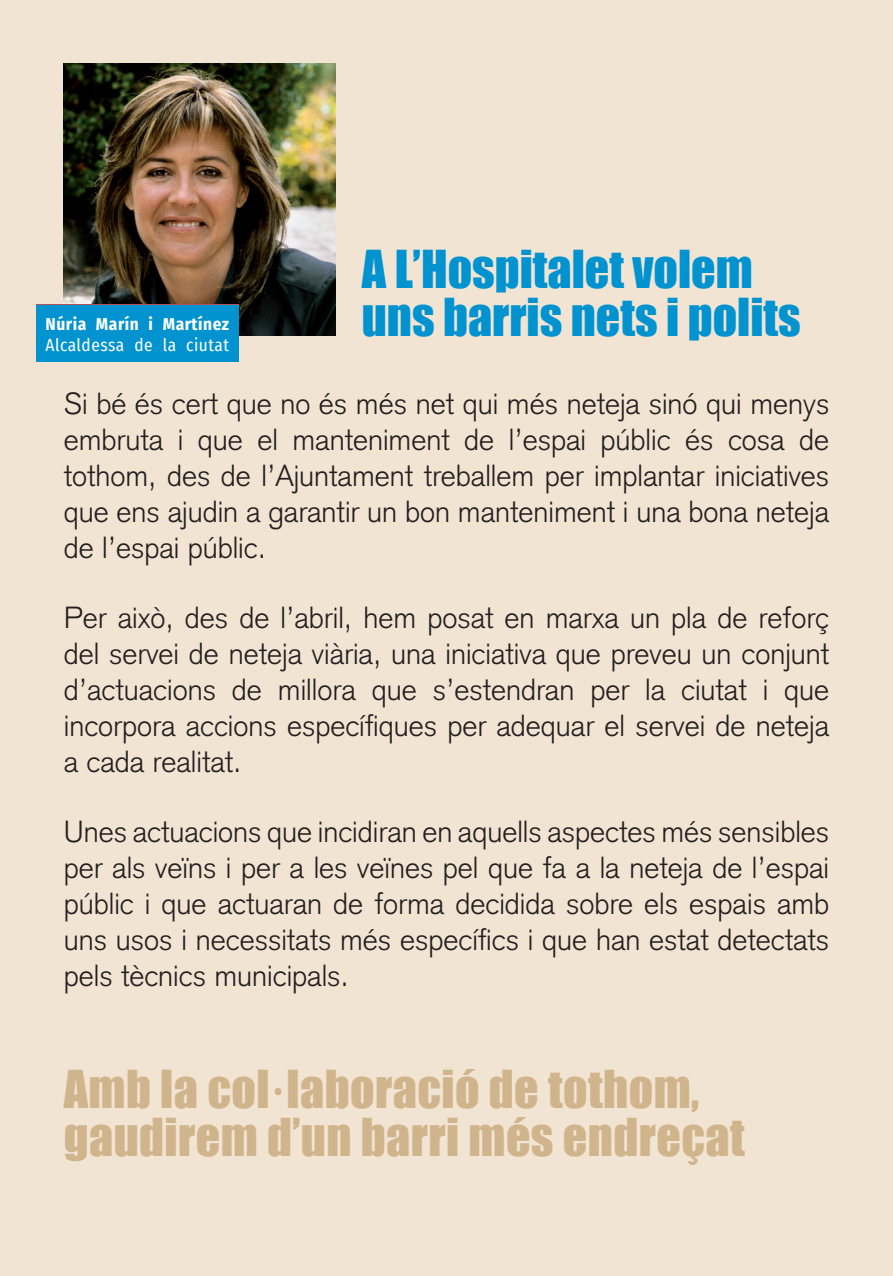
<style>
.page{position:relative;width:893px;height:1276px;background:#f1e4d3}
.page>*{position:absolute;margin:0;border:0;box-sizing:border-box;transform-origin:0 0}
.t1{font:48px/48px "Impact";letter-spacing:.01em;color:#d0b48b}
.t2{font:48px/48px "Impact";color:#0093d0}
.t3{font:300 30px/36px "Akzidenz Grotesk";color:#231f20;text-align:justify}
.t4{font:17.4px "Fira Sans Condensed";letter-spacing:.025em;color:#fff}
.t5{font:700 17.4px "Fira Sans Condensed";letter-spacing:.03em;color:#fff}
</style>
<div class="page">
<img style="left:64px;top:64px;width:272px;height:272px">
<div style="left:36px;top:305px;width:202px;height:56px;background:#0093d0"></div>
<p class="t5" style="left:45px;top:309px;width:185px">Núria Marín i Martínez</p>
<p class="t4" style="left:45px;top:332px;width:185px">Alcaldessa de la ciutat</p>
<h1 class="t2" style="left:362px;top:244px;width:440px">A L’Hospitalet volem uns barris nets i polits</h1>
<p class="t3" style="left:64px;top:385px;width:767px">Si bé és cert que no és més net qui més neteja sinó qui menys embruta i que el manteniment de l’espai públic és cosa de tothom, des de l’Ajuntament treballem per implantar iniciatives que ens ajudin a garantir un bon manteniment i una bona neteja de l’espai públic.</p>
<p class="t3" style="left:64px;top:600px;width:767px">Per això, des de l’abril, hem posat en marxa un pla de reforç del servei de neteja viària, una iniciativa que preveu un conjunt d’actuacions de millora que s’estendran per la ciutat i que incorpora accions específiques per adequar el servei de neteja a cada realitat.</p>
<p class="t3" style="left:64px;top:814px;width:767px">Unes actuacions que incidiran en aquells aspectes més sensibles per als veïns i per a les veïnes pel que fa a la neteja de l’espai públic i que actuaran de forma decidida sobre els espais amb uns usos i necessitats més específics i que han estat detectats pels tècnics municipals.</p>
<h1 class="t1" style="left:64px;top:1063px;width:682px">Amb la col·laboració de tothom, gaudirem d’un barri més endreçat</h1>
</div>
